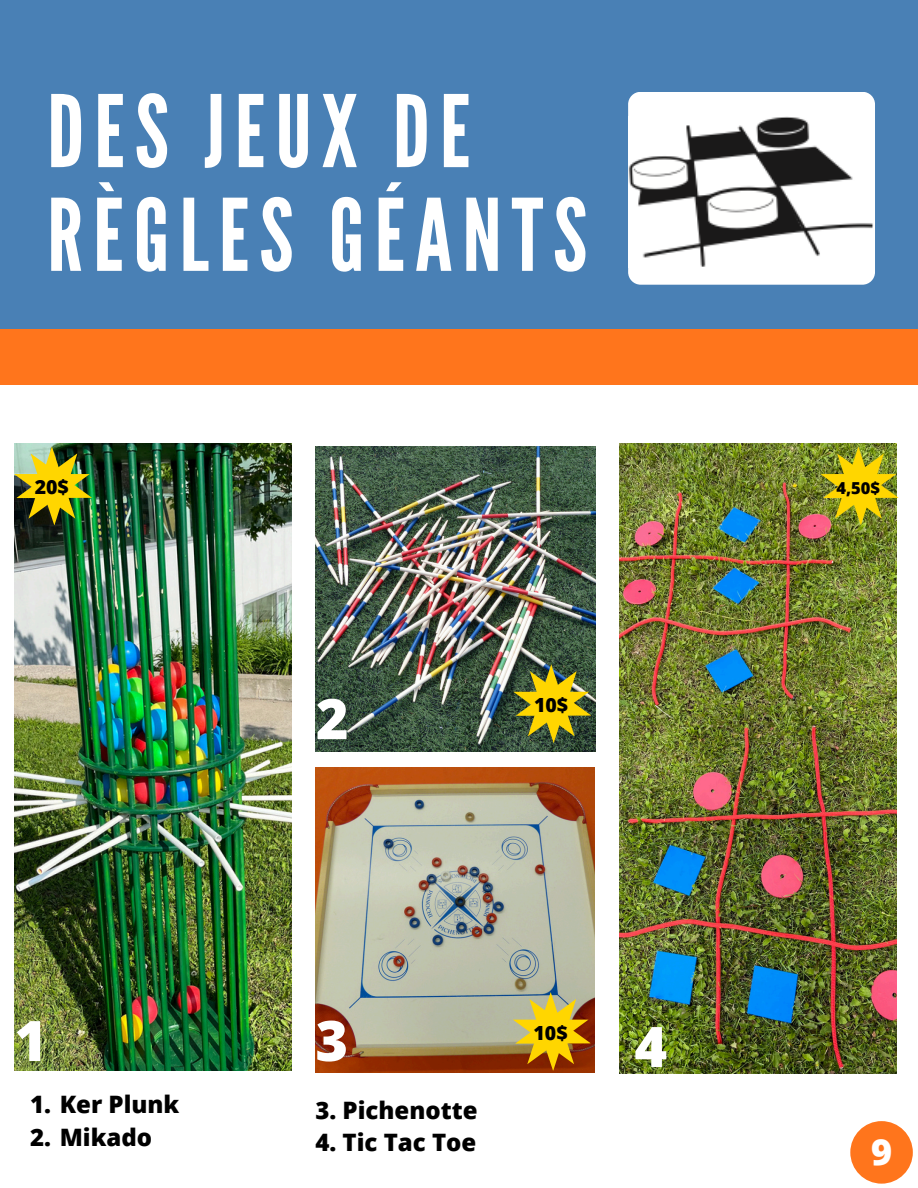
<style>
.page{position:relative;width:918px;height:1188px;background:#fff}
.page>*{position:absolute;margin:0;border:0;box-sizing:border-box;transform-origin:0 0}
.t1{font:99.6px/103.6px "League Gothic";letter-spacing:.1em;color:#fff}
.t2{font:800 55.95px "Open Sans";color:#fff}
.t3{font:800 36px "Open Sans";color:#fff}
.t4{font:800 24px "Open Sans";color:#000}
.t5{font:800 19.5px "Open Sans";color:#000}
.t6{font:800 16.5px "Open Sans";color:#000}
</style>
<div class="page">
<div style="left:0;top:151px;width:918px;height:233px;background:#ff751c"></div>
<div style="left:0;top:0;width:918px;height:329px;background:#4980b5"></div>
<div style="left:628px;top:92px;width:247px;height:193px;background:#fff;border-radius:13px"></div>
<img style="left:628px;top:116px;width:245px;height:151px">
<img style="left:14px;top:444px;width:277px;height:627px">
<img style="left:14px;top:446px;width:78px;height:80px">
<img style="left:316px;top:446px;width:279px;height:305px">
<img style="left:513px;top:664px;width:78px;height:79px">
<img style="left:620px;top:443px;width:277px;height:630px">
<img style="left:315px;top:768px;width:280px;height:305px">
<svg style="left:513px;top:992px;width:78px;height:79px"></svg>
<img style="left:821px;top:446px;width:78px;height:80px">
<div style="left:850px;top:1121px;width:63px;height:63px;background:#ff751c;border-radius:50%"></div>
<p class="t1" style="left:47px;top:82px;width:542px">DES JEUX DE<br>RÈGLES GÉANTS</p>
<p class="t5" style="left:35px;top:473px;width:36px">20$</p>
<p class="t2" style="left:316px;top:679px;width:34px">2</p>
<h4 class="t5" style="left:534px;top:691px;width:36px">10$</h4>
<h4 class="t2" style="left:315px;top:1001px;width:34px">3</h4>
<p class="t2" style="left:14px;top:1001px;width:34px">1</p>
<p class="t2" style="left:634px;top:1007px;width:34px">4</p>
<p class="t5" style="left:534px;top:1019px;width:36px">10$</p>
<p class="t4" style="left:30px;top:1087px;width:151px">1. Ker Plunk</p>
<p class="t4" style="left:30px;top:1120px;width:124px">2. Mikado</p>
<h4 class="t4" style="left:315px;top:1093px;width:164px">3. Pichenotte</h4>
<h4 class="t4" style="left:315px;top:1126px;width:162px">4. Tic Tac Toe</h4>
<p class="t6" style="left:837px;top:476px;width:45px">4,50$</p>
<p class="t3" style="left:871px;top:1127px;width:23px">9</p>
</div>
